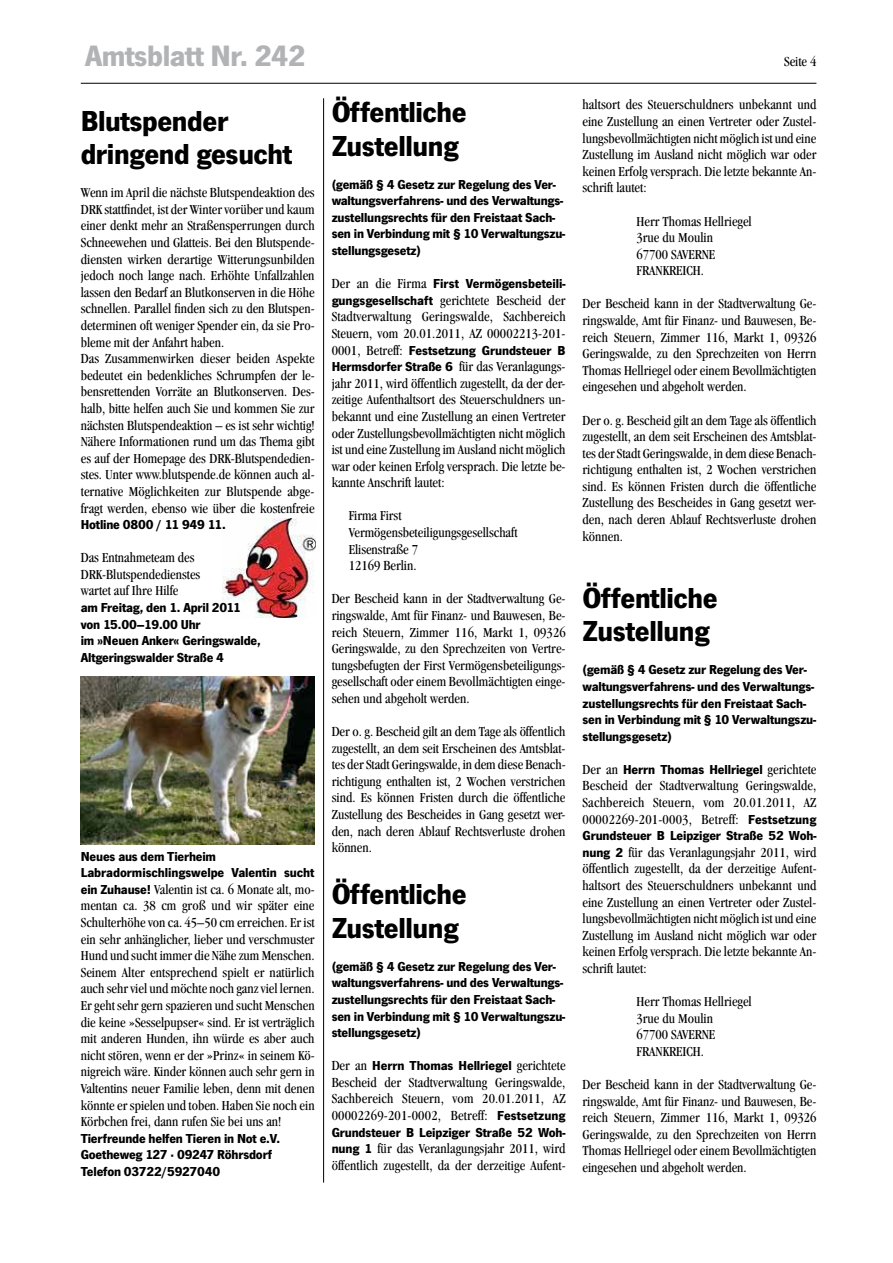
<style>
.page{position:relative;width:893px;height:1263px;background:#fff}
.page>*{position:absolute;margin:0;border:0;box-sizing:border-box;transform-origin:0 0}
.t1{font:700 30.6px "News Got T";letter-spacing:-.015em;color:#b1b3b4}
.t2{font:700 30px/33.2px "News Got T";letter-spacing:-.015em;color:#000}
.t3{font:condensed 14.25px/16.6px "Garamond";color:#000;text-align:justify}
.t4{font:700 13.5px/16.6px "News Got T";letter-spacing:-.015em;color:#000}
.s1{font-family:"News Got T";font-weight:700;font-stretch:normal;font-size:13.5px}
.s2{font-family:"Garamond";font-weight:400;font-stretch:condensed;font-size:14.25px}
</style>
<div class="page">
<img style="left:222px;top:519px;width:93px;height:98px">
<hr style="left:81px;top:83px;width:735px;height:1px;background:#000">
<hr style="left:323px;top:98px;width:1px;height:1084px;background:#000">
<img style="left:81px;top:677px;width:234px;height:167px">
<h1 class="t1" style="left:85px;top:37px;width:222px">Amtsblatt Nr. 242</h1>
<p class="t3" style="left:784px;top:53px;width:34px">Seite 4</p>
<h2 class="t2" style="left:81px;top:103px;width:213px">Blutspender dringend gesucht</h2>
<p class="t3" style="left:81px;top:184px;width:235px;text-align:left">Wenn im April die nächste Blutspendeaktion des DRK stattfindet, ist der Winter vorüber und kaum einer denkt mehr an Straßensperrungen durch Schneewehen und Glatteis. Bei den Blutspende&shy;diensten wirken derartige Witterungsunbilden jedoch noch lange nach. Erhöhte Unfallzahlen lassen den Bedarf an Blutkonserven in die Höhe schnellen. Parallel finden sich zu den Blutspen&shy;determinen oft weniger Spender ein, da sie Pro&shy;bleme mit der Anfahrt haben.<br>Das Zusammenwirken dieser beiden Aspekte bedeutet ein bedenkliches Schrumpfen der le&shy;bensrettenden Vorräte an Blutkonserven. Des&shy;halb, bitte helfen auch Sie und kommen Sie zur nächsten Blutspendeaktion – es ist sehr wichtig!<br>Nähere Informationen rund um das Thema gibt es auf der Homepage des DRK-Blutspendedien&shy;stes. Unter www.blutspende.de können auch al&shy;ternative Möglichkeiten zur Blutspende abge&shy;fragt werden, ebenso wie über die kostenfreie</p>
<p class="t4" style="left:81px;top:516px;width:146px">Hotline 0800 / 11 949 11.</p>
<p class="t3" style="left:81px;top:549px;width:121px;text-align:left">Das Entnahmeteam des<br>DRK-Blutspendedienstes wartet auf Ihre Hilfe</p>
<p class="t4" style="left:81px;top:599px;width:181px">am Freitag, den 1. April 2011 von 15.00–19.00 Uhr<br>im »Neuen Anker« Geringswalde,<br>Altgeringswalder Straße 4</p>
<p class="t4" style="left:81px;top:847px;width:235px">Neues aus dem Tierheim<br>Labradormischlingswelpe Valentin sucht</p>
<p class="t3" style="left:81px;top:881px;width:235px"><span class="s1">ein Zuhause!</span> Valentin ist ca. 6 Monate alt, mo&shy;mentan ca. 38 cm groß und wir später eine Schulterhöhe von ca. 45–50 cm erreichen. Er ist ein sehr anhänglicher, lieber und verschmuster Hund und sucht immer die Nähe zum Menschen.<br>Seinem Alter entsprechend spielt er natürlich auch sehr viel und möchte noch ganz viel lernen.<br>Er geht sehr gern spazieren und sucht Menschen die keine »Sesselpupser« sind. Er ist verträglich mit anderen Hunden, ihn würde es aber auch nicht stören, wenn er der »Prinz« in seinem Kö&shy;nigreich wäre. Kinder können auch sehr gern in Valtentins neuer Familie leben, denn mit denen könnte er spielen und toben. Haben Sie noch ein Körbchen frei, dann rufen Sie bei uns an!</p>
<p class="t4" style="left:81px;top:1129px;width:201px">Tierfreunde helfen Tieren in Not e.V.<br>Goetheweg 127 · 09247 Röhrsdorf<br>Telefon 03722/5927040</p>
<h2 class="t2" style="left:332px;top:95px;width:137px">Öffentliche<br>Zustellung</h2>
<p class="t4" style="left:332px;top:175px;width:235px">(gemäß § 4 Gesetz zur Regelung des Ver&shy;waltungsverfahrens- und des Verwaltungs&shy;zustellungsrechts für den Freistaat Sach&shy;sen in Verbindung mit § 10 Verwaltungszu&shy;stellungsgesetz)</p>
<p class="t4" style="left:332px;top:275px;width:235px"><span class="s2">Der an die Firma</span> First Vermögensbeteili-</p>
<p class="t3" style="left:332px;top:292px;width:235px"><span class="s1">gungsgesellschaft</span> gerichtete Bescheid der Stadtverwaltung Geringswalde, Sachbereich Steuern, vom 20.01.2011, AZ 00002213-201-</p>
<p class="t4" style="left:332px;top:341px;width:235px"><span class="s2">0001, Betreff:</span> Festsetzung Grundsteuer B</p>
<p class="t3" style="left:332px;top:358px;width:235px"><span class="s1">Hermsdorfer Straße 6</span> für das Veranlagungs&shy;jahr 2011, wird öffentlich zugestellt, da der der&shy;zeitige Aufenthaltsort des Steuerschuldners un&shy;bekannt und eine Zustellung an einen Vertreter oder Zustellungsbevollmächtigten nicht möglich ist und eine Zustellung im Ausland nicht möglich war oder keinen Erfolg versprach. Die letzte be&shy;kannte Anschrift lautet:</p>
<p class="t3" style="left:349px;top:507px;width:170px;text-align:left">Firma First<br>Vermögensbeteiligungsgesellschaft<br>Elisenstraße 7<br>12169 Berlin.</p>
<p class="t3" style="left:332px;top:590px;width:236px">Der Bescheid kann in der Stadtverwaltung Ge&shy;ringswalde, Amt für Finanz- und Bauwesen, Be&shy;reich Steuern, Zimmer 116, Markt 1, 09326<br>Geringswalde, zu den Sprechzeiten von Vertre&shy;tungsbefugten der First Vermögensbeteiligungs&shy;gesellschaft oder einem Bevollmächtigten einge&shy;sehen und abgeholt werden.</p>
<p class="t3" style="left:332px;top:723px;width:236px">Der o. g. Bescheid gilt an dem Tage als öffentlich zugestellt, an dem seit Erscheinen des Amtsblat&shy;tes der Stadt Geringswalde, in dem diese Benach&shy;richtigung enthalten ist, 2 Wochen verstrichen sind. Es können Fristen durch die öffentliche Zustellung des Bescheides in Gang gesetzt wer&shy;den, nach deren Ablauf Rechtsverluste drohen können.</p>
<h2 class="t2" style="left:332px;top:877px;width:137px">Öffentliche<br>Zustellung</h2>
<p class="t4" style="left:332px;top:957px;width:235px">(gemäß § 4 Gesetz zur Regelung des Ver&shy;waltungsverfahrens- und des Verwaltungs&shy;zustellungsrechts für den Freistaat Sach&shy;sen in Verbindung mit § 10 Verwaltungszu&shy;stellungsgesetz)</p>
<p class="t4" style="left:332px;top:1057px;width:235px"><span class="s2">Der an</span> Herrn Thomas Hellriegel <span class="s2">gerichtete</span></p>
<p class="t3" style="left:332px;top:1074px;width:236px">Bescheid der Stadtverwaltung Geringswalde, Sachbereich Steuern, vom 20.01.2011, AZ 00002269-201-0002, Betreff: <span class="s1">Festsetzung</span></p>
<p class="t4" style="left:332px;top:1123px;width:235px">Grundsteuer B Leipziger Straße 52 Woh-</p>
<p class="t3" style="left:332px;top:1140px;width:236px"><span class="s1">nung 1</span> für das Veranlagungsjahr 2011, wird öffentlich zugestellt, da der derzeitige Aufent-</p>
<p class="t3" style="left:583px;top:96px;width:235px">haltsort des Steuerschuldners unbekannt und eine Zustellung an einen Vertreter oder Zustel&shy;lungsbevollmächtigten nicht möglich ist und eine Zustellung im Ausland nicht möglich war oder keinen Erfolg versprach. Die letzte bekannte An&shy;schrift lautet:</p>
<p class="t3" style="left:637px;top:212px;width:117px;text-align:left">Herr Thomas Hellriegel<br>3rue du Moulin<br>67700 SAVERNE<br>FRANKREICH.</p>
<p class="t3" style="left:583px;top:295px;width:236px">Der Bescheid kann in der Stadtverwaltung Ge&shy;ringswalde, Amt für Finanz- und Bauwesen, Be&shy;reich Steuern, Zimmer 116, Markt 1, 09326<br>Geringswalde, zu den Sprechzeiten von Herrn Thomas Hellriegel oder einem Bevollmächtigten eingesehen und abgeholt werden.</p>
<p class="t3" style="left:583px;top:412px;width:236px">Der o. g. Bescheid gilt an dem Tage als öffentlich zugestellt, an dem seit Erscheinen des Amtsblat&shy;tes der Stadt Geringswalde, in dem diese Benach&shy;richtigung enthalten ist, 2 Wochen verstrichen sind. Es können Fristen durch die öffentliche Zustellung des Bescheides in Gang gesetzt wer&shy;den, nach deren Ablauf Rechtsverluste drohen können.</p>
<h2 class="t2" style="left:583px;top:580px;width:137px">Öffentliche<br>Zustellung</h2>
<p class="t4" style="left:583px;top:661px;width:235px">(gemäß § 4 Gesetz zur Regelung des Ver&shy;waltungsverfahrens- und des Verwaltungs&shy;zustellungsrechts für den Freistaat Sach&shy;sen in Verbindung mit § 10 Verwaltungszu&shy;stellungsgesetz)</p>
<p class="t4" style="left:583px;top:761px;width:235px"><span class="s2">Der an</span> Herrn Thomas Hellriegel <span class="s2">gerichtete</span></p>
<p class="t3" style="left:583px;top:777px;width:236px">Bescheid der Stadtverwaltung Geringswalde, Sachbereich Steuern, vom 20.01.2011, AZ 00002269-201-0003, Betreff: <span class="s1">Festsetzung</span></p>
<p class="t4" style="left:583px;top:827px;width:235px">Grundsteuer B Leipziger Straße 52 Woh-</p>
<p class="t3" style="left:583px;top:844px;width:236px"><span class="s1">nung 2</span> für das Veranlagungsjahr 2011, wird öffentlich zugestellt, da der derzeitige Aufent&shy;haltsort des Steuerschuldners unbekannt und eine Zustellung an einen Vertreter oder Zustel&shy;lungsbevollmächtigten nicht möglich ist und eine Zustellung im Ausland nicht möglich war oder keinen Erfolg versprach. Die letzte bekannte An&shy;schrift lautet:</p>
<p class="t3" style="left:637px;top:993px;width:117px;text-align:left">Herr Thomas Hellriegel<br>3rue du Moulin<br>67700 SAVERNE<br>FRANKREICH.</p>
<p class="t3" style="left:583px;top:1076px;width:236px">Der Bescheid kann in der Stadtverwaltung Ge&shy;ringswalde, Amt für Finanz- und Bauwesen, Be&shy;reich Steuern, Zimmer 116, Markt 1, 09326<br>Geringswalde, zu den Sprechzeiten von Herrn Thomas Hellriegel oder einem Bevollmächtigten eingesehen und abgeholt werden.</p>
</div>
